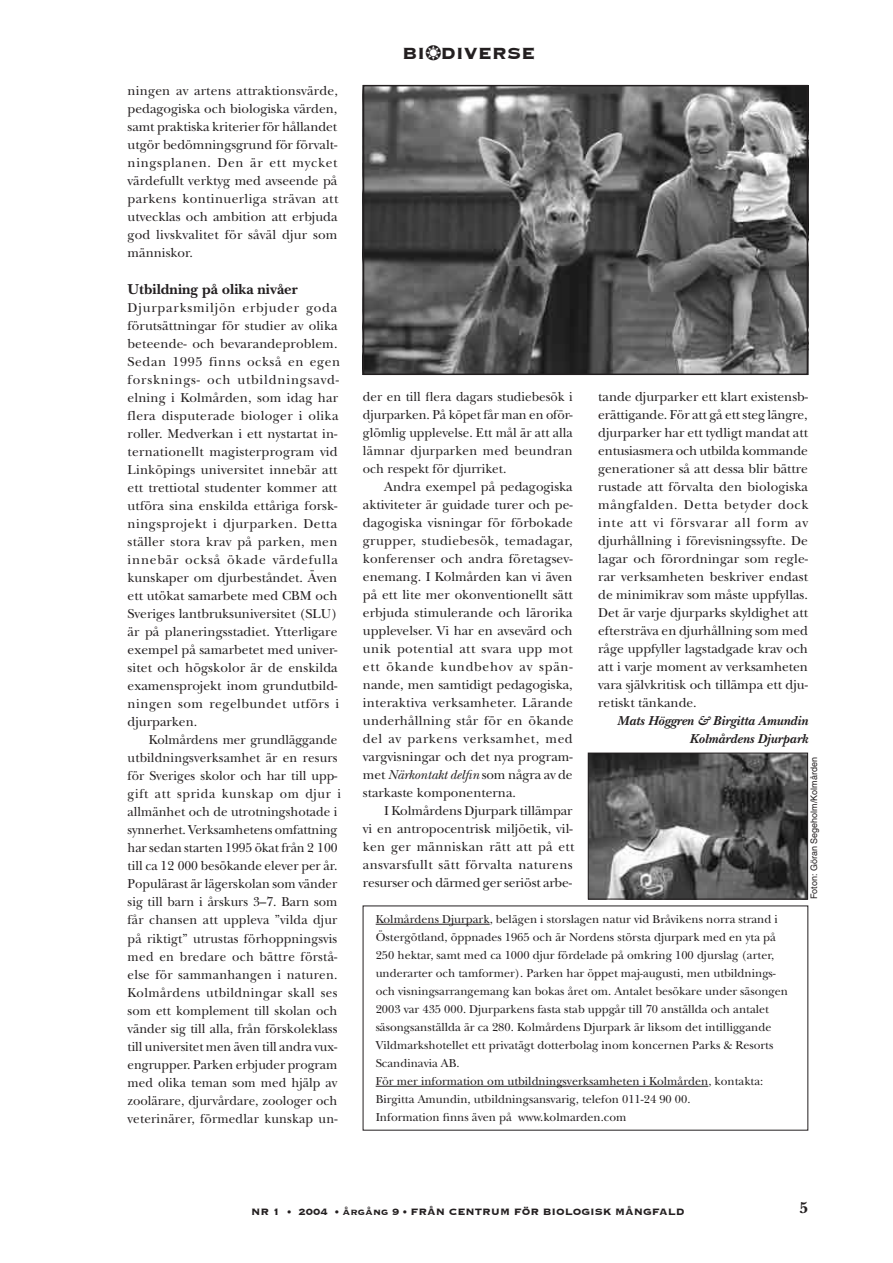
<style>
.page{position:relative;width:893px;height:1263px;background:#fff}
.page>*{position:absolute;margin:0;border:0;box-sizing:border-box;transform-origin:0 0}
.t1{font:700 21px "Copperplate";color:#231f20}
.t2{font:700 16.5px "New Baskerville";color:#231f20}
.t3{font:700 15px "New Baskerville";color:#231f20}
.t4{font:13.5px/18px "New Baskerville";color:#231f20;text-align:justify}
.t5{font:italic 700 13.5px/18px "New Baskerville";color:#231f20;text-align:right}
.t6{font:12px/18px "New Baskerville";color:#231f20}
.t7{font:700 12px "Copperplate";color:#231f20}
.t8{font:9px "Helvetica";color:#231f20}
.s1{color:#fff}
.s2{font-style:italic}
</style>
<div class="page">
<hr style="left:376px;top:924px;width:114px;height:1px;background:#231f20">
<hr style="left:376px;top:1086px;width:332px;height:1px;background:#231f20">
<img style="left:590px;top:755px;width:216px;height:142px">
<div style="left:588px;top:753px;width:220px;height:146px;border:1px solid #231f20"></div>
<img style="left:366px;top:88px;width:439px;height:284px">
<div style="left:363px;top:85px;width:445px;height:290px;border:2px solid #231f20"></div>
<p class="t4" style="left:128px;top:82px;width:212px">ningen av artens attraktionsvärde, pedagogiska och biologiska värden, samt praktiska kriterier för hållandet utgör bedömningsgrund för förvalt&shy;ningsplanen. Den är ett mycket värdefullt verktyg med avseende på parkens kontinuerliga strävan att utvecklas och ambition att erbjuda god livskvalitet för såväl djur som människor.</p>
<p class="t3" style="left:128px;top:281px;width:172px">Utbildning på olika nivåer</p>
<p class="t4" style="left:128px;top:299px;width:214px;text-align:left">Djurparksmiljön erbjuder goda förutsättningar för studier av olika beteende- och bevarandeproblem.<br>Sedan 1995 finns också en egen forsknings- och utbildningsavd&shy;elning i Kolmården, som idag har flera disputerade biologer i olika roller. Medverkan i ett nystartat in&shy;ternationellt magisterprogram vid Linköpings universitet innebär att ett trettiotal studenter kommer att utföra sina enskilda ettåriga forsk&shy;ningsprojekt i djurparken. Detta ställer stora krav på parken, men innebär också ökade värdefulla kunskaper om djurbeståndet. Även ett utökat samarbete med CBM och Sveriges lantbruksuniversitet (SLU) är på planeringsstadiet. Ytterligare exempel på samarbetet med univer&shy;sitet och högskolor är de enskilda examensprojekt inom grundutbild&shy;ningen som regelbundet utförs i djurparken.</p>
<p class="t4" style="left:128px;top:731px;width:215px;text-align:left;text-indent:21px">Kolmårdens mer grundläggande utbildningsverksamhet är en resurs för Sveriges skolor och har till upp&shy;gift att sprida kunskap om djur i allmänhet och de utrotningshotade i synnerhet. Verksamhetens omfattning har sedan starten 1995 ökat från 2 100 till ca 12 000 besökande elever per år.<br>Populärast är lägerskolan som vänder sig till barn i årskurs 3–7. Barn som får chansen att uppleva ”vilda djur på riktigt” utrustas förhoppningsvis med en bredare och bättre förstå&shy;else för sammanhangen i naturen.<br>Kolmårdens utbildningar skall ses som ett komplement till skolan och vänder sig till alla, från förskoleklass till universitet men även till andra vux&shy;engrupper. Parken erbjuder program med olika teman som med hjälp av zoolärare, djurvårdare, zoologer och veterinärer, förmedlar kunskap un-</p>
<h1 class="t1" style="left:402px;top:39px;width:135px">BI❂<span class="s1">O</span>DIVERSE</h1>
<p class="t4" style="left:363px;top:388px;width:211px">der en till flera dagars studiebesök i djurparken. På köpet får man en oför&shy;glömlig upplevelse. Ett mål är att alla lämnar djurparken med beundran och respekt för djurriket.</p>
<p class="t4" style="left:363px;top:478px;width:212px;text-indent:21px">Andra exempel på pedagogiska aktiviteter är guidade turer och pe&shy;dagogiska visningar för förbokade grupper, studiebesök, temadagar, konferenser och andra företagsev&shy;enemang. I Kolmården kan vi även på ett lite mer okonventionellt sätt erbjuda stimulerande och lärorika upplevelser. Vi har en avsevärd och unik potential att svara upp mot ett ökande kundbehov av spän&shy;nande, men samtidigt pedagogiska, interaktiva verksamheter. Lärande underhållning står för en ökande del av parkens verksamhet, med vargvisningar och det nya program&shy;met <span class="s2">Närkontakt delfin</span> som några av de starkaste komponenterna.</p>
<p class="t4" style="left:363px;top:802px;width:213px;text-align:left;text-indent:21px">I Kolmårdens Djurpark tillämpar vi en antropocentrisk miljöetik, vil&shy;ken ger människan rätt att på ett ansvarsfullt sätt förvalta naturens resurser och därmed ger seriöst arbe-</p>
<p class="t4" style="left:598px;top:388px;width:212px">tande djurparker ett klart existensb&shy;erättigande. För att gå ett steg längre, djurparker har ett tydligt mandat att entusiasmera och utbilda kommande generationer så att dessa blir bättre rustade att förvalta den biologiska mångfalden. Detta betyder dock inte att vi försvarar all form av djurhållning i förevisningssyfte. De lagar och förordningar som regle&shy;rar verksamheten beskriver endast de minimikrav som måste uppfyllas.<br>Det är varje djurparks skyldighet att eftersträva en djurhållning som med råge uppfyller lagstadgade krav och att i varje moment av verksamheten vara självkritisk och tillämpa ett dju&shy;retiskt tänkande.</p>
<p class="t5" style="left:617px;top:712px;width:192px">Mats Höggren &amp; Birgitta Amundin<br>Kolmårdens Djurpark</p>
<p class="t8" style="left:809px;top:899px;width:144px;rotate:-90deg">Foton: Göran Segeholm/Kolmården</p>
<p class="t6" style="left:376px;top:910px;width:414px">Kolmårdens Djurpark, belägen i storslagen natur vid Bråvikens norra strand i Östergötland, öppnades 1965 och är Nordens största djurpark med en yta på 250 hektar, samt med ca 1000 djur fördelade på omkring 100 djurslag (arter, underarter och tamformer). Parken har öppet maj-augusti, men utbildnings&shy;och visningsarrangemang kan bokas året om. Antalet besökare under säsongen 2003 var 435 000. Djurparkens fasta stab uppgår till 70 anställda och antalet säsongsanställda är ca 280. Kolmårdens Djurpark är liksom det intilliggande Vildmarkshotellet ett privatägt dotterbolag inom koncernen Parks &amp; Resorts Scandinavia AB.<br>För mer information om utbildningsverksamheten i Kolmården, kontakta:<br>Birgitta Amundin, utbildningsansvarig, telefon 011-24 90 00.<br>Information finns även på www.kolmarden.com</p>
<p class="t7" style="left:251px;top:1204px;width:435px">NR 1 • 2004 • årgång 9 • FRÅN CENTRUM FÖR BIOLOGISK MÅNGFALD</p>
<p class="t2" style="left:799px;top:1198px;width:10px">5</p>
</div>
